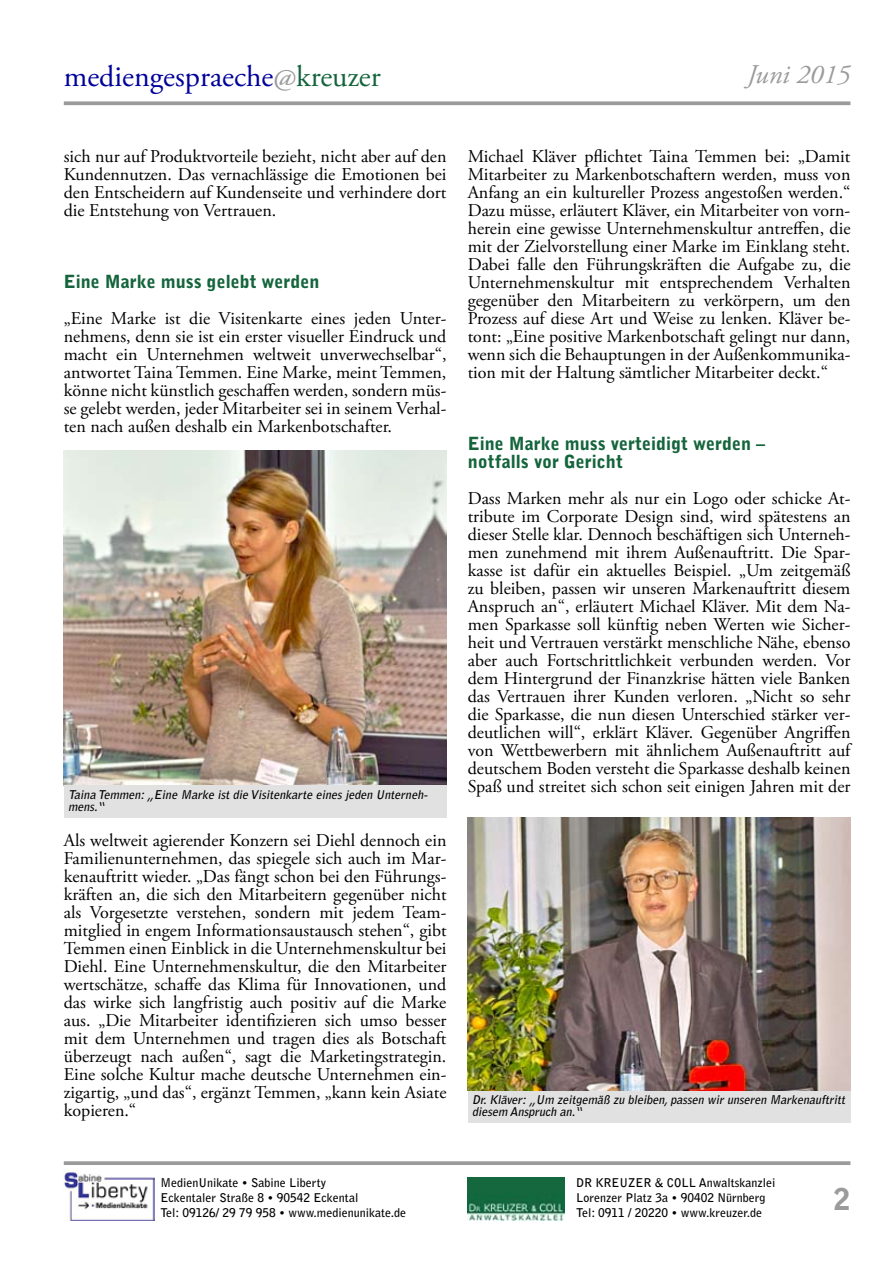
<style>
.page{position:relative;width:893px;height:1263px;background:#fff}
.page>*{position:absolute;margin:0;border:0;box-sizing:border-box;transform-origin:0 0}
.t1{font:30px "Adobe Garamond Pro";color:#00009b}
.t2{font:900 30px "Bell Gothic Std";color:#9b9b9b}
.t3{font:italic 27px "Adobe Garamond Pro";color:#9b9b9b}
.t4{font:18px/18px "Adobe Garamond Pro";color:#000;text-align:justify}
.t5{font:900 18px/18px "Bell Gothic Std";color:#14643c}
.t6{font:700 12px/15px "Bell Gothic Std";color:#000}
.t7{font:italic 700 12px/12px "Bell Gothic Std";color:#000}
.s1{color:#9b9b9b}
.s2{color:#14643c}
</style>
<div class="page">
<img style="left:64px;top:1170px;width:91px;height:50px">
<img style="left:468px;top:1178px;width:96px;height:42px">
<svg style="left:64px;top:1161px;width:786px;height:4px;background:#a1a1a1"></svg>
<svg style="left:64px;top:101px;width:786px;height:4px;background:#a5a5a5"></svg>
<img style="left:64px;top:451px;width:382px;height:335px">
<div style="left:64px;top:786px;width:382px;height:32px;background:#e1e1e1"></div>
<div style="left:468px;top:1090px;width:382px;height:33px;background:#e1e1e1"></div>
<img style="left:468px;top:817px;width:382px;height:273px">
<h1 class="t1" style="left:64px;top:58px;width:318px">mediengespraeche<span class="s1">@</span><span class="s2">kreuzer</span></h1>
<h2 class="t3" style="left:747px;top:59px;width:105px">Juni 2015</h2>
<p class="t4" style="left:64px;top:148px;width:384px">sich nur auf Produktvorteile bezieht, nicht aber auf den Kundennutzen. Das vernachlässige die Emotionen bei den Entscheidern auf Kundenseite und verhindere dort die Entstehung von Vertrauen.</p>
<p class="t5" style="left:64px;top:273px;width:257px">Eine Marke muss gelebt werden</p>
<p class="t4" style="left:64px;top:310px;width:384px">„Eine Marke ist die Visitenkarte eines jeden Unter&shy;nehmens, denn sie ist ein erster visueller Eindruck und macht ein Unternehmen weltweit unverwechselbar“, antwortet Taina Temmen. Eine Marke, meint Temmen, könne nicht künstlich geschaffen werden, sondern müs&shy;se gelebt werden, jeder Mitarbeiter sei in seinem Verhal&shy;ten nach außen deshalb ein Markenbotschafter.</p>
<p class="t7" style="left:68px;top:788px;width:363px">Taina Temmen:„Eine Marke ist die Visitenkarte eines jeden Unterneh&shy;mens.“</p>
<p class="t4" style="left:64px;top:832px;width:384px">Als weltweit agierender Konzern sei Diehl dennoch ein Familienunternehmen, das spiegele sich auch im Mar&shy;kenauftritt wieder. „Das fängt schon bei den Führungs&shy;kräften an, die sich den Mitarbeitern gegenüber nicht als Vorgesetzte verstehen, sondern mit jedem Team&shy;mitglied in engem Informationsaustausch stehen“, gibt Temmen einen Einblick in die Unternehmenskultur bei Diehl. Eine Unternehmenskultur, die den Mitarbeiter wertschätze, schaffe das Klima für Innovationen, und das wirke sich langfristig auch positiv auf die Marke aus. „Die Mitarbeiter identifizieren sich umso besser mit dem Unternehmen und tragen dies als Botschaft überzeugt nach außen“, sagt die Marketingstrategin.<br>Eine solche Kultur mache deutsche Unternehmen ein&shy;zigartig, „und das“, ergänzt Temmen, „kann kein Asiate kopieren.“</p>
<p class="t4" style="left:468px;top:148px;width:384px">Michael Kläver pflichtet Taina Temmen bei: „Damit Mitarbeiter zu Markenbotschaftern werden, muss von Anfang an ein kultureller Prozess angestoßen werden.“ Dazu müsse, erläutert Kläver, ein Mitarbeiter von vorn&shy;herein eine gewisse Unternehmenskultur antreffen, die mit der Zielvorstellung einer Marke im Einklang steht.<br>Dabei falle den Führungskräften die Aufgabe zu, die Unternehmenskultur mit entsprechendem Verhalten gegenüber den Mitarbeitern zu verkörpern, um den Prozess auf diese Art und Weise zu lenken. Kläver be&shy;tont: „Eine positive Markenbotschaft gelingt nur dann, wenn sich die Behauptungen in der Außenkommunika&shy;tion mit der Haltung sämtlicher Mitarbeiter deckt.“</p>
<p class="t5" style="left:468px;top:435px;width:299px">Eine Marke muss verteidigt werden – notfalls vor Gericht</p>
<p class="t4" style="left:468px;top:490px;width:384px">Dass Marken mehr als nur ein Logo oder schicke At&shy;tribute im Corporate Design sind, wird spätestens an dieser Stelle klar. Dennoch beschäftigen sich Unterneh&shy;men zunehmend mit ihrem Außenauftritt. Die Spar&shy;kasse ist dafür ein aktuelles Beispiel. „Um zeitgemäß zu bleiben, passen wir unseren Markenauftritt diesem Anspruch an“, erläutert Michael Kläver. Mit dem Na&shy;men Sparkasse soll künftig neben Werten wie Sicher&shy;heit und Vertrauen verstärkt menschliche Nähe, ebenso aber auch Fortschrittlichkeit verbunden werden. Vor dem Hintergrund der Finanzkrise hätten viele Banken das Vertrauen ihrer Kunden verloren. „Nicht so sehr die Sparkasse, die nun diesen Unterschied stärker ver&shy;deutlichen will“, erklärt Kläver. Gegenüber Angriffen von Wettbewerbern mit ähnlichem Außenauftritt auf deutschem Boden versteht die Sparkasse deshalb keinen Spaß und streitet sich schon seit einigen Jahren mit der</p>
<p class="t7" style="left:472px;top:1093px;width:377px">Dr.Kläver:„Um zeitgemäß zu bleiben,passen wir unseren Markenauftritt diesem Anspruch an.“</p>
<p class="t6" style="left:160px;top:1175px;width:247px">MedienUnikate • Sabine Liberty<br>Eckentaler Straße 8 • 90542 Eckental<br>Tel: 09126/ 29 79 958 • www.medienunikate.de</p>
<p class="t6" style="left:576px;top:1175px;width:201px">DR KREUZER &amp; COLL Anwaltskanzlei<br>Lorenzer Platz 3a • 90402 Nürnberg<br>Tel: 0911 / 20220 • www.kreuzer.de</p>
<h1 class="t2" style="left:834px;top:1182px;width:18px">2</h1>
</div>
